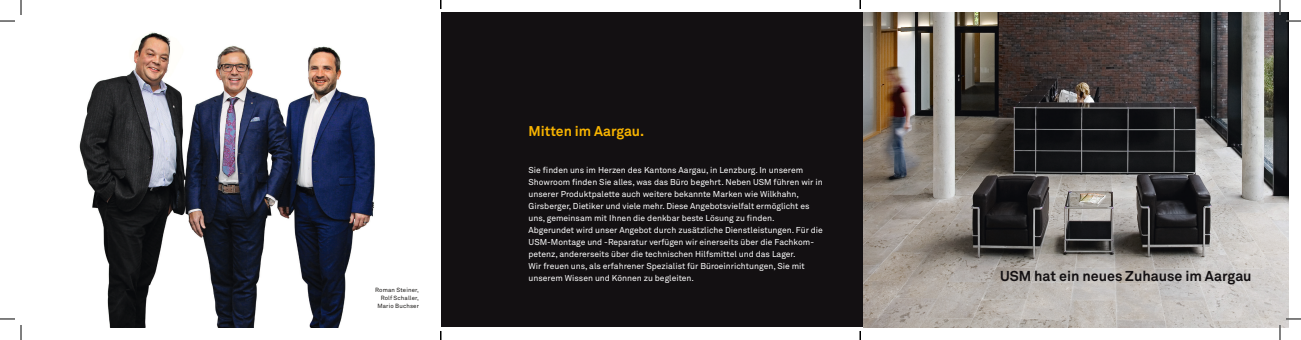
<style>
.page{position:relative;width:1301px;height:340px;background:#fff}
.page>*{position:absolute;margin:0;border:0;box-sizing:border-box;transform-origin:0 0}
.t1{font:700 14.2px "Akkurat";color:#131012}
.t2{font:700 14px "Akkurat";color:#f8b400}
.t3{font:8.5px/12px "Akkurat";color:#fff}
.t4{font:6px/8px "Akkurat";letter-spacing:.02em;color:#1b1917;text-align:right}
</style>
<div class="page">
<img style="left:12px;top:32px;width:363px;height:295px">
<div style="left:441px;top:12px;width:422px;height:315px;background:#131012"></div>
<img style="left:863px;top:12px;width:425px;height:315px">
<svg style="left:1286px;top:20px;width:15px;height:2px"></svg>
<svg style="left:0;top:318px;width:15px;height:1px"></svg>
<svg style="left:1286px;top:318px;width:15px;height:1px"></svg>
<svg style="left:0;top:0;width:22px;height:22px"></svg>
<svg style="left:20px;top:325px;width:2px;height:15px"></svg>
<svg style="left:1279px;top:0;width:1px;height:15px"></svg>
<svg style="left:1279px;top:325px;width:1px;height:15px"></svg>
<svg style="left:859px;top:0;width:2px;height:9px"></svg>
<svg style="left:859px;top:331px;width:2px;height:9px"></svg>
<p class="t4" style="left:375px;top:286px;width:45px">Roman Steiner,<br>Rolf Schaller,<br>Mario Buchser</p>
<h2 class="t2" style="left:528px;top:123px;width:117px">Mitten im Aargau.</h2>
<p class="t3" style="left:528px;top:164px;width:296px">Sie finden uns im Herzen des Kantons Aargau, in Lenzburg. In unserem Showroom finden Sie alles, was das Büro begehrt. Neben USM führen wir in unserer Produktpalette auch weitere bekannte Marken wie Wilkhahn, Girsberger, Dietiker und viele mehr. Diese Angebotsvielfalt ermöglicht es uns, gemeinsam mit Ihnen die denkbar beste Lösung zu finden.<br>Abgerundet wird unser Angebot durch zusätzliche Dienstleistungen. Für die USM-Montage und -Reparatur verfügen wir einerseits über die Fachkom&shy;petenz, andererseits über die technischen Hilfsmittel und das Lager.<br>Wir freuen uns, als erfahrener Spezialist für Büroeinrichtungen, Sie mit unserem Wissen und Können zu begleiten.</p>
<h1 class="t1" style="left:1000px;top:266px;width:253px">USM hat ein neues Zuhause im Aargau</h1>
</div>
